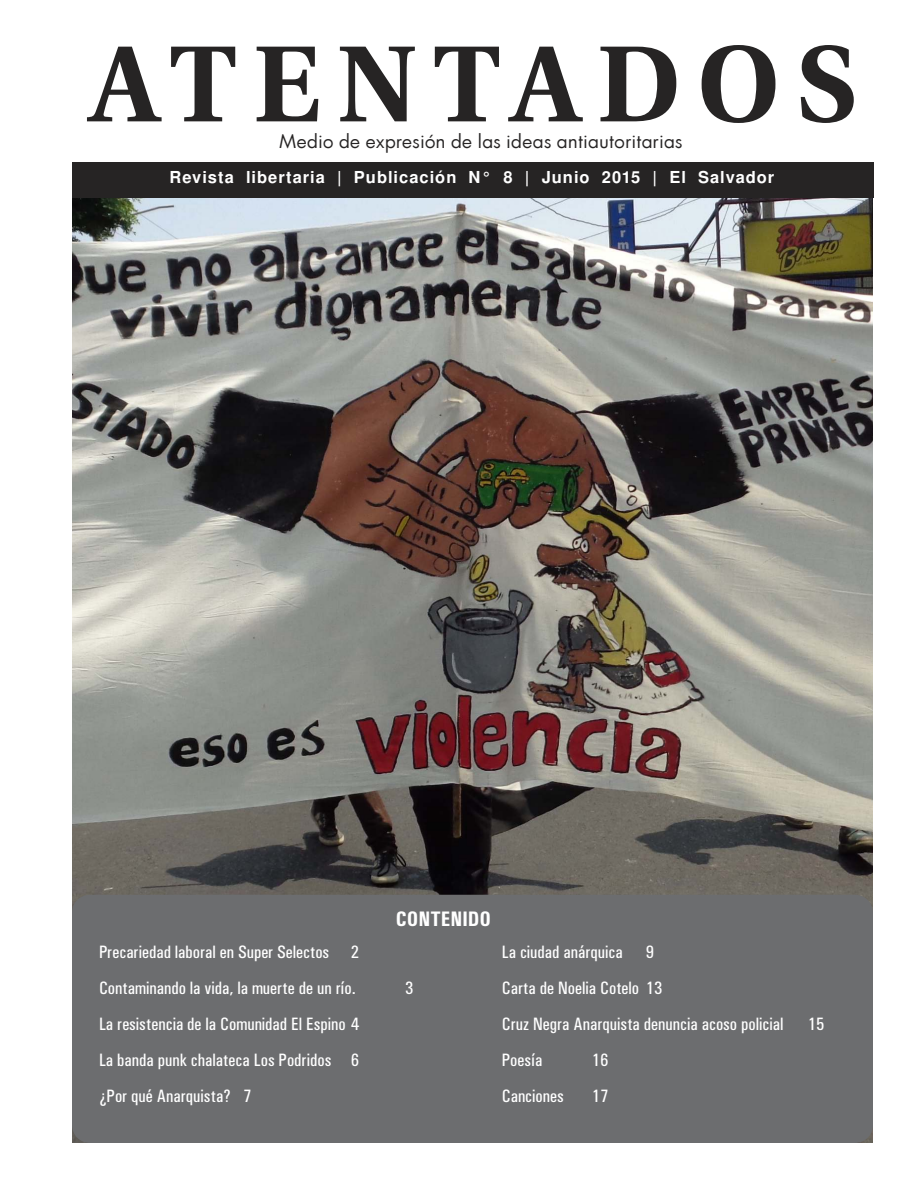
<style>
.page{position:relative;width:918px;height:1188px;background:#fff}
.page>*{position:absolute;margin:0;border:0;box-sizing:border-box;transform-origin:0 0}
.t1{font:700 108px "Utopia";letter-spacing:.15em;color:#262424}
.t2{font:700 21px "U001 Con";color:#fff}
.t3{font:18px/36px "U001 Con";color:#fff}
.t4{font:18px "Luz Sans";letter-spacing:.03em;color:#262424}
.t5{font:700 16.5px "Nimbus San L";color:#fff}
</style>
<div class="page">
<img style="left:72px;top:198px;width:801px;height:945px">
<div style="left:72px;top:162px;width:801px;height:36px;background:#262424"></div>
<div style="left:72px;top:895px;width:801px;height:248px;background:#6c6d6f;border-radius:18px"></div>
<h1 class="t1" style="left:90px;top:21px;width:768px">ATENTADOS</h1>
<p class="t4" style="left:279px;top:131px;width:405px">Medio de expresión de las ideas antiautoritarias</p>
<p class="t5" style="left:169px;top:171px;width:606px">Revista libertaria | Publicación N° 8 | Junio 2015 | El Salvador</p>
<p class="t3" style="left:99px;top:935px;width:262px">Precariedad laboral en Super Selectos 2<br>Contaminando la vida, la muerte de un río.</p>
<p class="t3" style="left:99px;top:1007px;width:262px;text-align:justify">La resistencia de la Comunidad El Espino 4<br>La banda punk chalateca Los Podridos 6 ¿Por qué Anarquista? 7</p>
<p class="t2" style="left:396px;top:911px;width:97px">CONTENIDO</p>
<p class="t3" style="left:405px;top:971px;width:10px">3</p>
<p class="t3" style="left:502px;top:935px;width:123px">La ciudad anárquica</p>
<p class="t3" style="left:502px;top:935px;width:283px;text-indent:144px">9<br>Carta de Noelia Cotelo 13<br>Cruz Negra Anarquista denuncia acoso policial</p>
<p class="t3" style="left:502px;top:1043px;width:42px">Poesía</p>
<p class="t3" style="left:592px;top:1043px;width:18px">16</p>
<p class="t3" style="left:502px;top:1079px;width:64px">Canciones</p>
<p class="t3" style="left:592px;top:1079px;width:18px">17</p>
<p class="t3" style="left:808px;top:1007px;width:18px">15</p>
</div>
